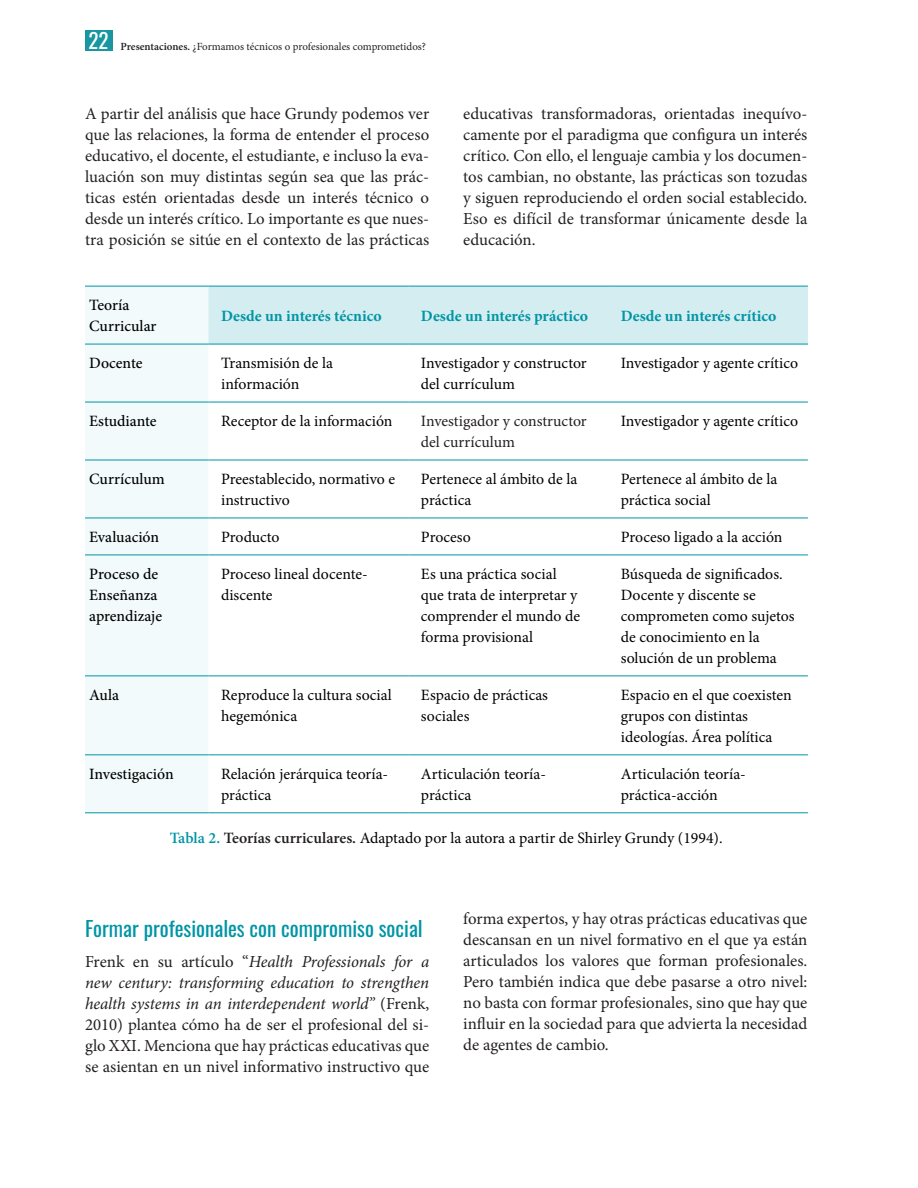
<style>
.page{position:relative;width:918px;height:1188px;background:#fff}
.page>*{position:absolute;margin:0;border:0;box-sizing:border-box;transform-origin:0 0}
.texto{font:21px "Oswald";color:#0095a6}
.texto-2{font:16.8px/21px "Minion Pro";color:#231f20;text-align:justify}
.texto-3{font:15.75px/21px "Minion Pro";color:#000}
.texto-4{font:500 15.75px/21px "Minion Pro";color:#000}
.texto-5{font:700 15.75px "Minion Pro";color:#0095a6}
.texto-6{font:15.75px/21px "Minion Pro";color:#231f20}
.t1{font:10.95px "Minion Pro";letter-spacing:-.005em;color:#231f20}
.s1{font-family:"Oswald";font-size:21px;color:#fff}
.s2{font-weight:600}
.s3{font-weight:600;color:#0095a6}
.s4{font-weight:600;color:#231f20}
.s5{font-style:italic}
</style>
<div class="page">
<div style="left:85px;top:30px;width:27px;height:21px;background:#1897a2"></div>
<div style="left:85px;top:287px;width:123px;height:525px;background:#f2fafb"></div>
<div style="left:208px;top:287px;width:600px;height:57px;background:#d4edf0"></div>
<hr style="left:85px;top:286px;width:123px;height:1px;background:#0095a6">
<hr style="left:208px;top:286px;width:200px;height:1px;background:#0095a6">
<hr style="left:408px;top:286px;width:200px;height:1px;background:#0095a6">
<hr style="left:608px;top:286px;width:200px;height:1px;background:#0095a6">
<hr style="left:85px;top:344px;width:123px;height:1px;background:#0095a6">
<hr style="left:208px;top:344px;width:200px;height:1px;background:#0095a6">
<hr style="left:408px;top:344px;width:200px;height:1px;background:#0095a6">
<hr style="left:608px;top:344px;width:200px;height:1px;background:#0095a6">
<hr style="left:85px;top:402px;width:123px;height:1px;background:#0095a6">
<hr style="left:208px;top:402px;width:200px;height:1px;background:#0095a6">
<hr style="left:408px;top:402px;width:200px;height:1px;background:#0095a6">
<hr style="left:608px;top:402px;width:200px;height:1px;background:#0095a6">
<hr style="left:85px;top:460px;width:123px;height:1px;background:#0095a6">
<hr style="left:208px;top:460px;width:200px;height:1px;background:#0095a6">
<hr style="left:408px;top:460px;width:200px;height:1px;background:#0095a6">
<hr style="left:608px;top:460px;width:200px;height:1px;background:#0095a6">
<hr style="left:85px;top:518px;width:123px;height:1px;background:#0095a6">
<hr style="left:208px;top:518px;width:200px;height:1px;background:#0095a6">
<hr style="left:408px;top:518px;width:200px;height:1px;background:#0095a6">
<hr style="left:608px;top:518px;width:200px;height:1px;background:#0095a6">
<hr style="left:85px;top:555px;width:123px;height:1px;background:#0095a6">
<hr style="left:208px;top:555px;width:200px;height:1px;background:#0095a6">
<hr style="left:408px;top:555px;width:200px;height:1px;background:#0095a6">
<hr style="left:608px;top:555px;width:200px;height:1px;background:#0095a6">
<hr style="left:85px;top:676px;width:123px;height:1px;background:#0095a6">
<hr style="left:208px;top:676px;width:200px;height:1px;background:#0095a6">
<hr style="left:408px;top:676px;width:200px;height:1px;background:#0095a6">
<hr style="left:608px;top:676px;width:200px;height:1px;background:#0095a6">
<hr style="left:85px;top:754px;width:123px;height:1px;background:#0095a6">
<hr style="left:208px;top:754px;width:200px;height:1px;background:#0095a6">
<hr style="left:408px;top:754px;width:200px;height:1px;background:#0095a6">
<hr style="left:608px;top:754px;width:200px;height:1px;background:#0095a6">
<hr style="left:85px;top:812px;width:123px;height:1px;background:#0095a6">
<hr style="left:208px;top:812px;width:200px;height:1px;background:#0095a6">
<hr style="left:408px;top:812px;width:200px;height:1px;background:#0095a6">
<hr style="left:608px;top:812px;width:200px;height:1px;background:#0095a6">
<p class="t1" style="left:89px;top:39px;width:339px"><span class="s1">22</span> <span class="s2">Presentaciones.</span> ¿Formamos técnicos o profesionales comprometidos?</p>
<p class="texto-2" style="left:85px;top:103px;width:346px">A partir del análisis que hace Grundy podemos ver que las relaciones, la forma de entender el proceso educativo, el docente, el estudiante, e incluso la eva&shy;luación son muy distintas según sea que las prác&shy;ticas estén orientadas desde un interés técnico o desde un interés crítico. Lo importante es que nues&shy;tra posición se sitúe en el contexto de las prácticas</p>
<p class="texto-2" style="left:463px;top:103px;width:346px">educativas transformadoras, orientadas inequívo&shy;camente por el paradigma que configura un interés crítico. Con ello, el lenguaje cambia y los documen&shy;tos cambian, no obstante, las prácticas son tozudas y siguen reproduciendo el orden social establecido.<br>Eso es difícil de transformar únicamente desde la educación.</p>
<p class="texto-4" style="left:89px;top:295px;width:69px">Teoría<br>Curricular</p>
<p class="texto-5" style="left:221px;top:305px;width:162px">Desde un interés técnico</p>
<p class="texto-5" style="left:421px;top:305px;width:169px">Desde un interés práctico</p>
<p class="texto-5" style="left:621px;top:305px;width:157px">Desde un interés crítico</p>
<p class="texto-4" style="left:89px;top:353px;width:55px">Docente</p>
<p class="texto-3" style="left:221px;top:353px;width:113px">Transmisión de la información</p>
<p class="texto-3" style="left:421px;top:353px;width:167px">Investigador y constructor del currículum</p>
<p class="texto-3" style="left:621px;top:353px;width:179px">Investigador y agente crítico</p>
<p class="texto-4" style="left:89px;top:411px;width:69px">Estudiante</p>
<p class="texto-3" style="left:221px;top:411px;width:173px">Receptor de la información</p>
<p class="texto-6" style="left:421px;top:411px;width:167px">Investigador y constructor del currículum</p>
<p class="texto-3" style="left:621px;top:411px;width:179px">Investigador y agente crítico</p>
<p class="texto-4" style="left:89px;top:469px;width:77px">Currículum</p>
<p class="texto-3" style="left:221px;top:469px;width:176px">Preestablecido, normativo e instructivo</p>
<p class="texto-3" style="left:421px;top:469px;width:158px">Pertenece al ámbito de la práctica</p>
<p class="texto-3" style="left:621px;top:469px;width:158px">Pertenece al ámbito de la práctica social</p>
<p class="texto-4" style="left:89px;top:527px;width:71px">Evaluación</p>
<p class="texto-3" style="left:221px;top:527px;width:60px">Producto</p>
<p class="texto-3" style="left:421px;top:527px;width:51px">Proceso</p>
<p class="texto-3" style="left:621px;top:527px;width:163px">Proceso ligado a la acción</p>
<p class="texto-4" style="left:89px;top:564px;width:74px">Proceso de<br>Enseñanza aprendizaje</p>
<p class="texto-3" style="left:221px;top:564px;width:148px">Proceso lineal docente&shy;discente</p>
<p class="texto-3" style="left:421px;top:564px;width:161px">Es una práctica social que trata de interpretar y comprender el mundo de forma provisional</p>
<p class="texto-3" style="left:621px;top:564px;width:175px">Búsqueda de significados.<br>Docente y discente se comprometen como sujetos de conocimiento en la solución de un problema</p>
<p class="texto-4" style="left:89px;top:685px;width:31px">Aula</p>
<p class="texto-3" style="left:221px;top:685px;width:172px">Reproduce la cultura social hegemónica</p>
<p class="texto-3" style="left:421px;top:685px;width:129px">Espacio de prácticas sociales</p>
<p class="texto-3" style="left:621px;top:685px;width:172px">Espacio en el que coexisten grupos con distintas ideologías. Área política</p>
<p class="texto-4" style="left:89px;top:764px;width:86px">Investigación</p>
<p class="texto-3" style="left:221px;top:764px;width:169px">Relación jerárquica teoría&shy;práctica</p>
<p class="texto-3" style="left:421px;top:764px;width:127px">Articulación teoría&shy;práctica</p>
<p class="texto-3" style="left:621px;top:764px;width:127px">Articulación teoría&shy;práctica-acción</p>
<p class="texto-3" style="left:170px;top:828px;width:554px"><span class="s3">Tabla 2.</span> <span class="s4">Teorías curriculares.</span> Adaptado por la autora a partir de Shirley Grundy (1994).</p>
<p class="texto" style="left:85px;top:910px;width:339px">Formar profesionales con compromiso social</p>
<p class="texto-2" style="left:85px;top:951px;width:346px">Frenk en su artículo “<span class="s5">Health Professionals for a new century: transforming education to strengthen health systems in an interdependent world”</span> (Frenk, 2010) plantea cómo ha de ser el profesional del si&shy;glo XXI. Menciona que hay prácticas educativas que se asientan en un nivel informativo instructivo que</p>
<p class="texto-2" style="left:463px;top:908px;width:346px">forma expertos, y hay otras prácticas educativas que descansan en un nivel formativo en el que ya están articulados los valores que forman profesionales.<br>Pero también indica que debe pasarse a otro nivel: no basta con formar profesionales, sino que hay que influir en la sociedad para que advierta la necesidad de agentes de cambio.</p>
</div>
